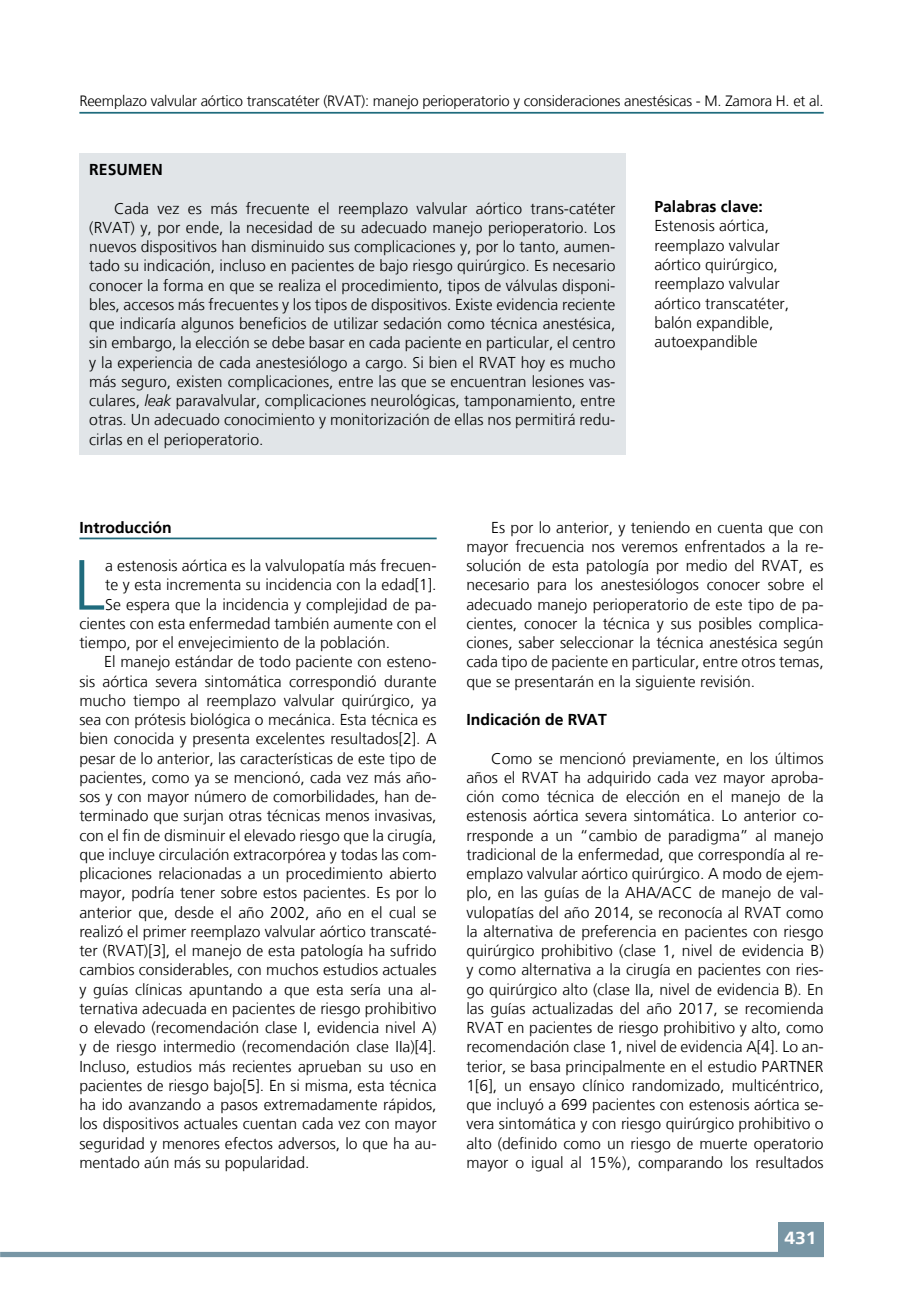
<style>
.page{position:relative;width:918px;height:1315px;background:#fff}
.page>*{position:absolute;margin:0;border:0;box-sizing:border-box;transform-origin:0 0}
.t1{font:300 70.88px "Frutiger LT";color:#1f6b7d}
.t2{font:700 17.5px "Frutiger LT";color:#fff;scale:1.1 1}
.t3{font:300 15.75px/19.2px "Frutiger LT";color:#000;text-align:justify}
.t4{font:700 15.75px "Frutiger LT";color:#000}
.t5{font:300 14.88px "Frutiger LT";letter-spacing:-.015em;color:#000}
.s1{font-style:italic}
</style>
<div class="page">
<hr style="left:79px;top:112px;width:744px;height:2px;background:#1f6b7d">
<div style="left:778px;top:1222px;width:45px;height:34px;background:#7896a5"></div>
<div style="left:0;top:1251px;width:823px;height:6px;background:#7896a5"></div>
<hr style="left:79px;top:537px;width:358px;height:2px;background:#1f6b7d">
<div style="left:79px;top:154px;width:546px;height:301px;background:#e1e5e8"></div>
<p class="t5" style="left:79px;top:92px;width:746px">Reemplazo valvular aórtico transcatéter (RVAT): manejo perioperatorio y consideraciones anestésicas - M. Zamora H. et al.</p>
<p class="t4" style="left:89px;top:160px;width:75px">RESUMEN</p>
<p class="t3" style="left:89px;top:199px;width:528px;text-indent:25px">Cada vez es más frecuente el reemplazo valvular aórtico trans-catéter (RVAT) y, por ende, la necesidad de su adecuado manejo perioperatorio. Los nuevos dispositivos han disminuido sus complicaciones y, por lo tanto, aumen&shy;tado su indicación, incluso en pacientes de bajo riesgo quirúrgico. Es necesario conocer la forma en que se realiza el procedimiento, tipos de válvulas disponi&shy;bles, accesos más frecuentes y los tipos de dispositivos. Existe evidencia reciente que indicaría algunos beneficios de utilizar sedación como técnica anestésica, sin embargo, la elección se debe basar en cada paciente en particular, el centro y la experiencia de cada anestesiólogo a cargo. Si bien el RVAT hoy es mucho más seguro, existen complicaciones, entre las que se encuentran lesiones vas&shy;culares, <span class="s1">leak</span> paravalvular, complicaciones neurológicas, tamponamiento, entre otras. Un adecuado conocimiento y monitorización de ellas nos permitirá redu&shy;cirlas en el perioperatorio.</p>
<p class="t4" style="left:654px;top:197px;width:110px">Palabras clave:</p>
<p class="t3" style="left:654px;top:217px;width:136px;text-align:left">Estenosis aórtica, reemplazo valvular aórtico quirúrgico, reemplazo valvular aórtico transcatéter, balón expandible, autoexpandible</p>
<p class="t4" style="left:79px;top:518px;width:94px">Introducción</p>
<h1 class="t1" style="left:74px;top:545px;width:33px">L</h1>
<p class="t3" style="left:105px;top:556px;width:333px">a estenosis aórtica es la valvulopatía más frecuen-</p>
<p class="t3" style="left:105px;top:575px;width:333px">te y esta incrementa su incidencia con la edad[1].</p>
<p class="t3" style="left:105px;top:595px;width:333px">Se espera que la incidencia y complejidad de pa-</p>
<p class="t3" style="left:79px;top:614px;width:359px">cientes con esta enfermedad también aumente con el</p>
<p class="t3" style="left:79px;top:633px;width:312px">tiempo, por el envejecimiento de la población.</p>
<p class="t3" style="left:104px;top:652px;width:334px">El manejo estándar de todo paciente con esteno-</p>
<p class="t3" style="left:79px;top:672px;width:359px">sis aórtica severa sintomática correspondió durante</p>
<p class="t3" style="left:79px;top:691px;width:359px">mucho tiempo al reemplazo valvular quirúrgico, ya</p>
<p class="t3" style="left:79px;top:710px;width:359px">sea con prótesis biológica o mecánica. Esta técnica es</p>
<p class="t3" style="left:79px;top:729px;width:359px">bien conocida y presenta excelentes resultados[2]. A</p>
<p class="t3" style="left:79px;top:749px;width:359px">pesar de lo anterior, las características de este tipo de</p>
<p class="t3" style="left:79px;top:768px;width:359px">pacientes, como ya se mencionó, cada vez más año-</p>
<p class="t3" style="left:79px;top:787px;width:359px">sos y con mayor número de comorbilidades, han de-</p>
<p class="t3" style="left:79px;top:806px;width:359px">terminado que surjan otras técnicas menos invasivas,</p>
<p class="t3" style="left:79px;top:826px;width:359px">con el fin de disminuir el elevado riesgo que la cirugía,</p>
<p class="t3" style="left:79px;top:845px;width:359px">que incluye circulación extracorpórea y todas las com-</p>
<p class="t3" style="left:79px;top:864px;width:359px">plicaciones relacionadas a un procedimiento abierto</p>
<p class="t3" style="left:79px;top:883px;width:359px">mayor, podría tener sobre estos pacientes. Es por lo</p>
<p class="t3" style="left:79px;top:903px;width:359px">anterior que, desde el año 2002, año en el cual se</p>
<p class="t3" style="left:79px;top:922px;width:359px">realizó el primer reemplazo valvular aórtico transcaté-</p>
<p class="t3" style="left:79px;top:941px;width:359px">ter (RVAT)[3], el manejo de esta patología ha sufrido</p>
<p class="t3" style="left:79px;top:960px;width:359px">cambios considerables, con muchos estudios actuales</p>
<p class="t3" style="left:79px;top:980px;width:359px">y guías clínicas apuntando a que esta sería una al-</p>
<p class="t3" style="left:79px;top:999px;width:359px">ternativa adecuada en pacientes de riesgo prohibitivo</p>
<p class="t3" style="left:79px;top:1018px;width:359px">o elevado (recomendación clase I, evidencia nivel A)</p>
<p class="t3" style="left:79px;top:1037px;width:359px">y de riesgo intermedio (recomendación clase IIa)[4].</p>
<p class="t3" style="left:79px;top:1057px;width:359px">Incluso, estudios más recientes aprueban su uso en</p>
<p class="t3" style="left:79px;top:1076px;width:359px">pacientes de riesgo bajo[5]. En si misma, esta técnica</p>
<p class="t3" style="left:79px;top:1095px;width:359px">ha ido avanzando a pasos extremadamente rápidos,</p>
<p class="t3" style="left:79px;top:1114px;width:359px">los dispositivos actuales cuentan cada vez con mayor</p>
<p class="t3" style="left:79px;top:1133px;width:359px">seguridad y menores efectos adversos, lo que ha au-</p>
<p class="t3" style="left:79px;top:1153px;width:232px">mentado aún más su popularidad.</p>
<p class="t3" style="left:466px;top:517px;width:359px;text-indent:25px">Es por lo anterior, y teniendo en cuenta que con mayor frecuencia nos veremos enfrentados a la re&shy;solución de esta patología por medio del RVAT, es necesario para los anestesiólogos conocer sobre el adecuado manejo perioperatorio de este tipo de pa&shy;cientes, conocer la técnica y sus posibles complica&shy;ciones, saber seleccionar la técnica anestésica según cada tipo de paciente en particular, entre otros temas, que se presentarán en la siguiente revisión.</p>
<p class="t4" style="left:466px;top:710px;width:142px">Indicación de RVAT</p>
<p class="t3" style="left:466px;top:748px;width:359px;text-indent:25px">Como se mencionó previamente, en los últimos años el RVAT ha adquirido cada vez mayor aproba&shy;ción como técnica de elección en el manejo de la estenosis aórtica severa sintomática. Lo anterior co&shy;rresponde a un “cambio de paradigma” al manejo tradicional de la enfermedad, que correspondía al re&shy;emplazo valvular aórtico quirúrgico. A modo de ejem&shy;plo, en las guías de la AHA/ACC de manejo de val&shy;vulopatías del año 2014, se reconocía al RVAT como la alternativa de preferencia en pacientes con riesgo quirúrgico prohibitivo (clase 1, nivel de evidencia B) y como alternativa a la cirugía en pacientes con ries&shy;go quirúrgico alto (clase IIa, nivel de evidencia B). En las guías actualizadas del año 2017, se recomienda RVAT en pacientes de riesgo prohibitivo y alto, como recomendación clase 1, nivel de evidencia A[4]. Lo an&shy;terior, se basa principalmente en el estudio PARTNER 1[6], un ensayo clínico randomizado, multicéntrico, que incluyó a 699 pacientes con estenosis aórtica se&shy;vera sintomática y con riesgo quirúrgico prohibitivo o alto (definido como un riesgo de muerte operatorio mayor o igual al 15%), comparando los resultados</p>
<p class="t2" style="left:784px;top:1227px;width:31px">431</p>
</div>
